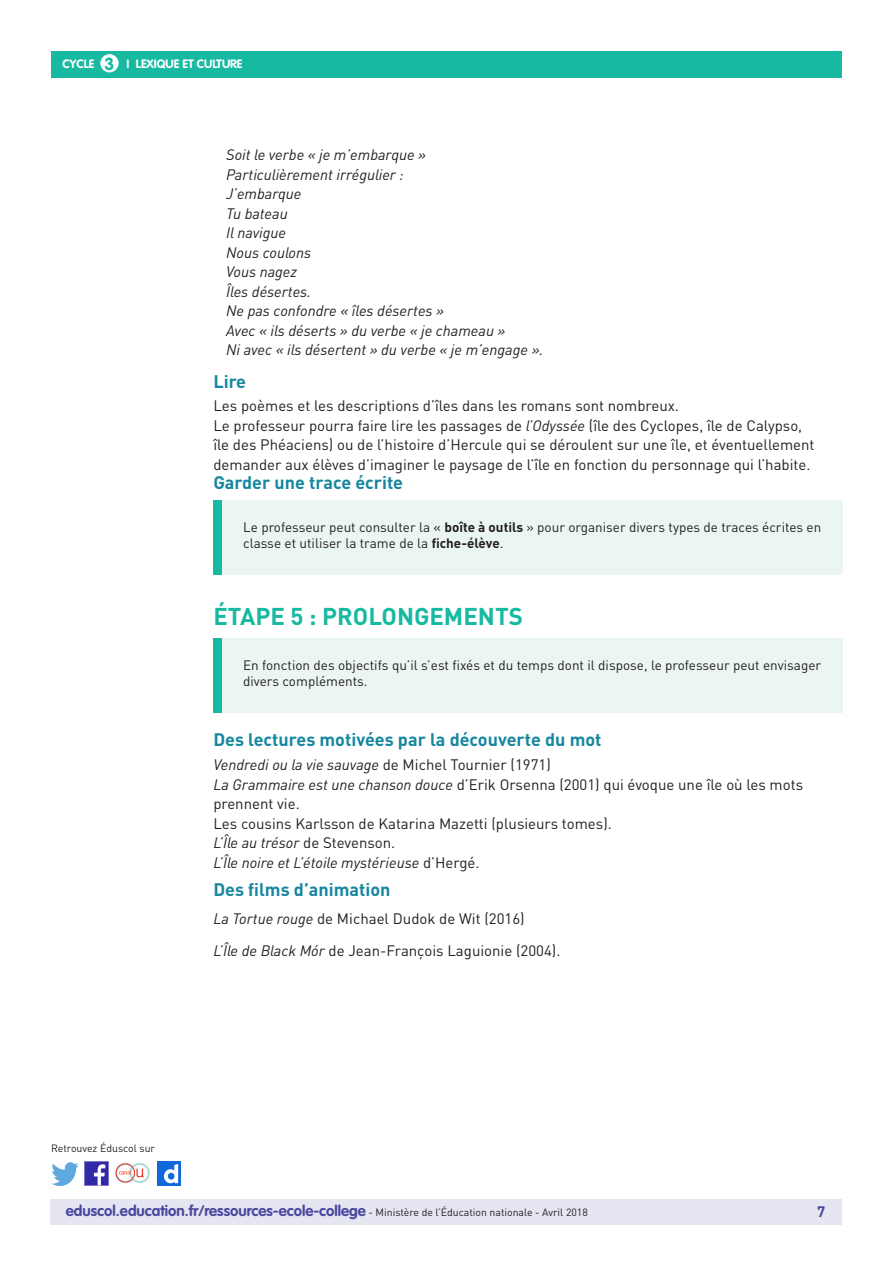
<style>
.page{position:relative;width:893px;height:1263px;background:#fff}
.page>*{position:absolute;margin:0;border:0;box-sizing:border-box;transform-origin:0 0}
._03_Titre_de_niveau{font:700 24px "DIN Pro";color:#17baa1}
._04_Titre_de_niveau{font:700 18px "DIN Pro";color:#16879f}
._06_Texte_courant{font:700 18px "DIN Pro";color:#16879f}
.t1{font:700 17.25px "VAG Rounded Std";color:#17baa1}
._06_Texte_courant-2{font:15px/19.5px "DIN Pro";color:#231f20}
._06_Texte_courant-3{font:italic 15px/19.5px "DIN Pro";color:#231f20}
.t2{font:700 15px "VAG Rounded Std";color:#4a489e}
.t3{font:700 15px "DIN Pro";color:#4a489e}
.t4{font:13.5px/16.2px "DIN Pro";color:#231f20}
.t5{font:700 12px "VAG Rounded Std";color:#fff}
.t6{font:10.5px "DIN Pro";color:#231f20}
.s1{font-style:italic}
.s2{font-weight:700}
.s3{font-style:normal}
.s4{font-family:"DIN Pro";font-weight:400;font-size:10.5px;color:#231f20}
</style>
<div class="page">
<div style="left:50px;top:1199px;width:791px;height:26px;background:#e6e5f2"></div>
<div style="left:51px;top:51px;width:791px;height:27px;background:#17baa1"></div>
<div style="left:100px;top:54px;width:19px;height:18px;background:#fff;border-radius:50%"></div>
<img style="left:85px;top:1162px;width:23px;height:23px">
<img style="left:51px;top:1163px;width:28px;height:22px">
<img style="left:158px;top:1162px;width:22px;height:23px">
<img style="left:115px;top:1163px;width:35px;height:20px">
<div style="left:213px;top:500px;width:630px;height:75px;background:#ebf6f3"></div>
<div style="left:213px;top:500px;width:9px;height:75px;background:#17baa1"></div>
<div style="left:213px;top:638px;width:630px;height:75px;background:#ebf6f3"></div>
<div style="left:213px;top:638px;width:9px;height:75px;background:#17baa1"></div>
<p class="t1" style="left:105px;top:53px;width:11px">3</p>
<p class="t5" style="left:63px;top:57px;width:33px">CYCLE</p>
<p class="t5" style="left:127px;top:57px;width:117px">I LEXIQUE ET CULTURE</p>
<p class="_06_Texte_courant-3" style="left:226px;top:145px;width:319px">Soit le verbe « je m’embarque »<br>Particulièrement irrégulier :<br>J’embarque<br>Tu bateau<br>Il navigue<br>Nous coulons<br>Vous nagez<br>Îles désertes.<br>Ne pas confondre « îles désertes »<br>Avec « ils déserts » du verbe « je chameau »<br>Ni avec « ils désertent » du verbe « je m’engage ».</p>
<p class="_04_Titre_de_niveau" style="left:213px;top:369px;width:34px">Lire</p>
<p class="_06_Texte_courant-2" style="left:213px;top:396px;width:467px">Les poèmes et les descriptions d’îles dans les romans sont nombreux.</p>
<p class="_06_Texte_courant-2" style="left:213px;top:415px;width:603px">Le professeur pourra faire lire les passages de <span class="s1">l’Odyssée</span> (île des Cyclopes, île de Calypso, île des Phéaciens) ou de l’histoire d’Hercule qui se déroulent sur une île, et éventuellement demander aux élèves d’imaginer le paysage de l’île en fonction du personnage qui l’habite.</p>
<p class="_04_Titre_de_niveau" style="left:213px;top:471px;width:191px">Garder une trace écrite</p>
<p class="t4" style="left:243px;top:518px;width:580px">Le professeur peut consulter la « <span class="s2">boîte à outils</span> » pour organiser divers types de traces écrites en classe et utiliser la trame de la <span class="s2">fiche-élève</span>.</p>
<p class="_03_Titre_de_niveau" style="left:213px;top:600px;width:311px">ÉTAPE 5 : PROLONGEMENTS</p>
<p class="t4" style="left:243px;top:657px;width:579px">En fonction des objectifs qu’il s’est fixés et du temps dont il dispose, le professeur peut envisager divers compléments.</p>
<p class="_04_Titre_de_niveau" style="left:213px;top:728px;width:390px">Des lectures motivées par la découverte du mot</p>
<p class="_06_Texte_courant-3" style="left:213px;top:755px;width:339px">Vendredi ou la vie sauvage <span class="s3">de Michel Tournier (1971)</span></p>
<p class="_06_Texte_courant-2" style="left:213px;top:774px;width:591px"><span class="s1">La Grammaire est une chanson douce</span> d’Erik Orsenna (2001) qui évoque une île où les mots prennent vie.</p>
<p class="_06_Texte_courant-2" style="left:213px;top:813px;width:400px">Les cousins Karlsson de Katarina Mazetti (plusieurs tomes).</p>
<p class="_06_Texte_courant-3" style="left:213px;top:833px;width:183px">L’Île au trésor <span class="s3">de Stevenson.</span></p>
<p class="_06_Texte_courant-3" style="left:213px;top:852px;width:268px">L’Île noire et L’étoile mystérieuse <span class="s3">d’Hergé.</span></p>
<p class="_06_Texte_courant" style="left:213px;top:877px;width:179px">Des films d’animation</p>
<p class="_06_Texte_courant-2" style="left:213px;top:908px;width:313px"><span class="s1">La Tortue rouge</span> de Michael Dudok de Wit (2016)</p>
<p class="_06_Texte_courant-2" style="left:213px;top:940px;width:349px"><span class="s1">L’Île de Black Mór</span> de Jean-François Laguionie (2004).</p>
<p class="t6" style="left:51px;top:1141px;width:106px">Retrouvez Éduscol sur</p>
<p class="t2" style="left:66px;top:1202px;width:523px">eduscol.education.fr/ressources-ecole-college <span class="s4">- Ministère de l’Éducation nationale - Avril 2018</span></p>
<p class="t3" style="left:817px;top:1201px;width:10px">7</p>
</div>
